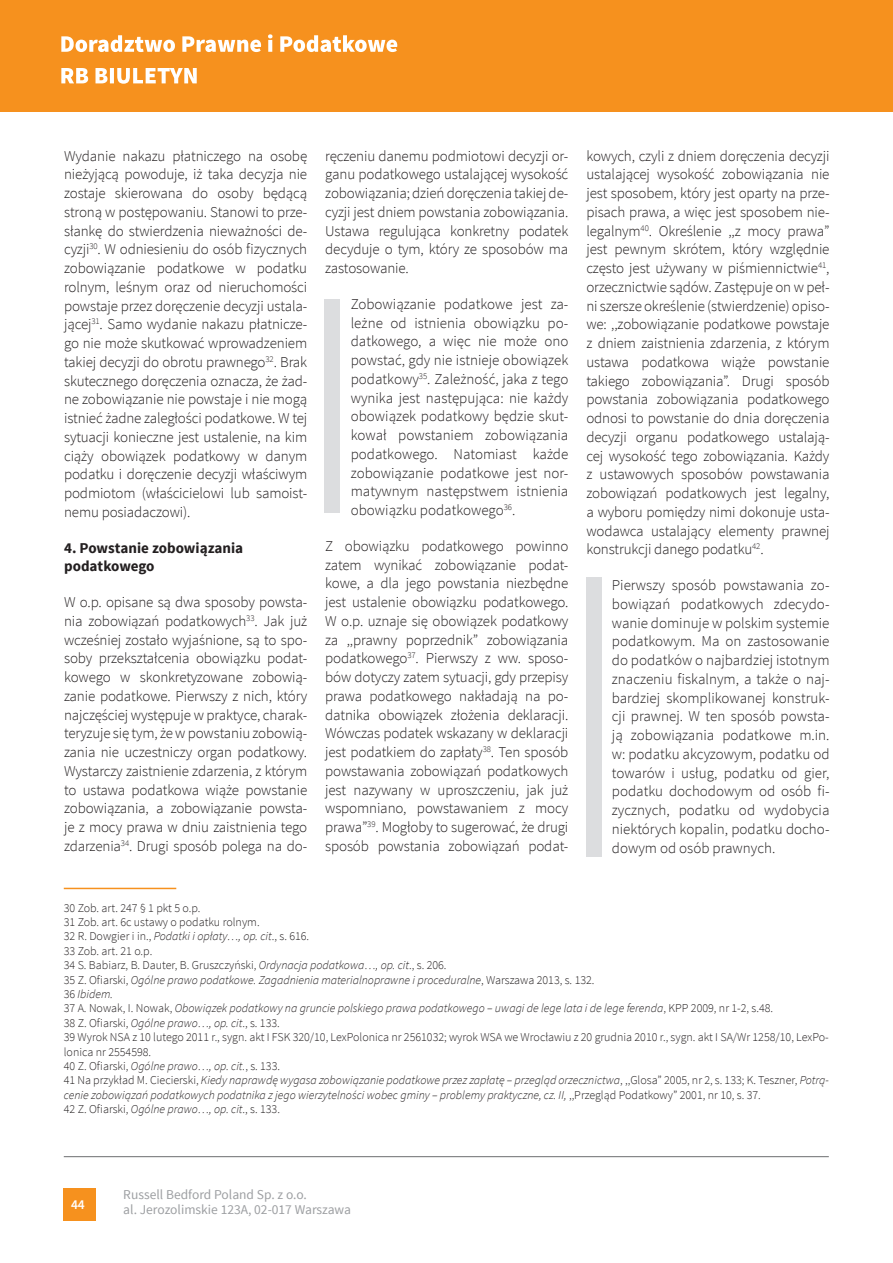
<style>
.page{position:relative;width:893px;height:1263px;background:#fff}
.page>*{position:absolute;margin:0;border:0;box-sizing:border-box;transform-origin:0 0}
.Tekst_główny{font:300 15px/18.8px "Source Sans Pro";letter-spacing:-.01em;color:#231f20;text-align:justify}
.Tekst_główny-2{font:700 15px/18.8px "Source Sans Pro";color:#231f20}
.t1{font:13.5px/15px "Source Sans Pro";color:#9d9fa2}
.t2{font:600 13.5px "Source Sans Pro";color:#fff}
.Przypis{font:italic 300 12px/14.4px "Source Sans Pro";color:#231f20}
.Przypis-2{font:300 12px/14.4px "Source Sans Pro";color:#231f20}
.s1{font-style:italic}
.s2{font-style:normal}
</style>
<div class="page">
<hr style="left:64px;top:1156px;width:765px;height:1px;background:#6c6d70">
<div style="left:0;top:0;width:893px;height:112px;background:#f6911e"></div>
<div style="left:63px;top:1188px;width:33px;height:33px;background:#f6911e"></div>
<svg style="left:61px;top:68px;width:136px;height:16px"></svg>
<svg style="left:61px;top:34px;width:336px;height:18px"></svg>
<hr style="left:64px;top:888px;width:112px;height:1px;background:#f6911e">
<div style="left:324px;top:299px;width:15px;height:214px;background:#dcdddf"></div>
<div style="left:586px;top:577px;width:16px;height:280px;background:#dcdddf"></div>
<p class="Tekst_główny" style="left:64px;top:146px;width:245px">Wydanie nakazu płatniczego na osobę nieżyjącą powoduje, iż taka decyzja nie zostaje skierowana do osoby będącą stroną w postępowaniu. Stanowi to prze&shy;słankę do stwierdzenia nieważności de&shy;cyzji<sup>30</sup>. W odniesieniu do osób fizycznych zobowiązanie podatkowe w podatku rolnym, leśnym oraz od nieruchomości powstaje przez doręczenie decyzji ustala&shy;jącej<sup>31</sup>. Samo wydanie nakazu płatnicze&shy;go nie może skutkować wprowadzeniem takiej decyzji do obrotu prawnego<sup>32</sup>. Brak skutecznego doręczenia oznacza, że żad&shy;ne zobowiązanie nie powstaje i nie mogą istnieć żadne zaległości podatkowe. W tej sytuacji konieczne jest ustalenie, na kim ciąży obowiązek podatkowy w danym podatku i doręczenie decyzji właściwym podmiotom (właścicielowi lub samoist&shy;nemu posiadaczowi).</p>
<p class="Tekst_główny-2" style="left:64px;top:539px;width:181px">4. Powstanie zobowiązania podatkowego</p>
<p class="Tekst_główny" style="left:64px;top:593px;width:245px">W o.p. opisane są dwa sposoby powsta&shy;nia zobowiązań podatkowych<sup>33</sup>. Jak już wcześniej zostało wyjaśnione, są to spo&shy;soby przekształcenia obowiązku podat&shy;kowego w skonkretyzowane zobowią&shy;zanie podatkowe. Pierwszy z nich, który najczęściej występuje w praktyce, charak&shy;teryzuje się tym, że w powstaniu zobowią&shy;zania nie uczestniczy organ podatkowy.<br>Wystarczy zaistnienie zdarzenia, z którym to ustawa podatkowa wiąże powstanie zobowiązania, a zobowiązanie powsta&shy;je z mocy prawa w dniu zaistnienia tego zdarzenia<sup>34</sup>. Drugi sposób polega na do-</p>
<p class="Tekst_główny" style="left:325px;top:146px;width:245px">ręczeniu danemu podmiotowi decyzji or&shy;ganu podatkowego ustalającej wysokość zobowiązania; dzień doręczenia takiej de&shy;cyzji jest dniem powstania zobowiązania.<br>Ustawa regulująca konkretny podatek decyduje o tym, który ze sposobów ma zastosowanie.</p>
<p class="Tekst_główny" style="left:351px;top:294px;width:219px">Zobowiązanie podatkowe jest za&shy;leżne od istnienia obowiązku po&shy;datkowego, a więc nie może ono powstać, gdy nie istnieje obowiązek podatkowy<sup>35</sup>. Zależność, jaka z tego wynika jest następująca: nie każdy obowiązek podatkowy będzie skut&shy;kował powstaniem zobowiązania podatkowego. Natomiast każde zobowiązanie podatkowe jest nor&shy;matywnym następstwem istnienia obowiązku podatkowego<sup>36</sup>.</p>
<p class="Tekst_główny" style="left:325px;top:536px;width:245px">Z obowiązku podatkowego powinno zatem wynikać zobowiązanie podat&shy;kowe, a dla jego powstania niezbędne jest ustalenie obowiązku podatkowego.<br>W o.p. uznaje się obowiązek podatkowy za ,,prawny poprzednik” zobowiązania podatkowego<sup>37</sup>. Pierwszy z ww. sposo&shy;bów dotyczy zatem sytuacji, gdy przepisy prawa podatkowego nakładają na po&shy;datnika obowiązek złożenia deklaracji.<br>Wówczas podatek wskazany w deklaracji jest podatkiem do zapłaty<sup>38</sup>. Ten sposób powstawania zobowiązań podatkowych jest nazywany w uproszczeniu, jak już wspomniano, powstawaniem z mocy prawa”<sup>39</sup>. Mogłoby to sugerować, że drugi sposób powstania zobowiązań podat-</p>
<p class="Tekst_główny" style="left:586px;top:146px;width:245px">kowych, czyli z dniem doręczenia decyzji ustalającej wysokość zobowiązania nie jest sposobem, który jest oparty na prze&shy;pisach prawa, a więc jest sposobem nie&shy;legalnym<sup>40</sup>. Określenie ,,z mocy prawa” jest pewnym skrótem, który względnie często jest używany w piśmiennictwie<sup>41</sup>, orzecznictwie sądów. Zastępuje on w peł&shy;ni szersze określenie (stwierdzenie) opiso&shy;we: ,,zobowiązanie podatkowe powstaje z dniem zaistnienia zdarzenia, z którym ustawa podatkowa wiąże powstanie takiego zobowiązania”. Drugi sposób powstania zobowiązania podatkowego odnosi to powstanie do dnia doręczenia decyzji organu podatkowego ustalają&shy;cej wysokość tego zobowiązania. Każdy z ustawowych sposobów powstawania zobowiązań podatkowych jest legalny, a wyboru pomiędzy nimi dokonuje usta&shy;wodawca ustalający elementy prawnej konstrukcji danego podatku<sup>42</sup>.</p>
<p class="Tekst_główny" style="left:612px;top:576px;width:219px">Pierwszy sposób powstawania zo&shy;bowiązań podatkowych zdecydo&shy;wanie dominuje w polskim systemie podatkowym. Ma on zastosowanie do podatków o najbardziej istotnym znaczeniu fiskalnym, a także o naj&shy;bardziej skomplikowanej konstruk&shy;cji prawnej. W ten sposób powsta&shy;ją zobowiązania podatkowe m.in. w: podatku akcyzowym, podatku od towarów i usług, podatku od gier, podatku dochodowym od osób fi&shy;zycznych, podatku od wydobycia niektórych kopalin, podatku docho&shy;dowym od osób prawnych.</p>
<p class="Przypis-2" style="left:64px;top:900px;width:138px">30 Zob. art. 247 § 1 pkt 5 o.p.</p>
<p class="Przypis-2" style="left:64px;top:915px;width:197px">31 Zob. art. 6c ustawy o podatku rolnym.</p>
<p class="Przypis-2" style="left:64px;top:929px;width:247px">32 R. Dowgier i in., <span class="s1">Podatki i opłaty…, op. cit</span>., s. 616.</p>
<p class="Przypis-2" style="left:64px;top:944px;width:90px">33 Zob. art. 21 o.p.</p>
<p class="Przypis-2" style="left:64px;top:958px;width:384px">34 S. Babiarz, B. Dauter, B. Gruszczyński, <span class="s1">Ordynacja podatkowa…, op. cit</span>., s. 206.</p>
<p class="Przypis" style="left:64px;top:972px;width:532px"><span class="s2">35 Z. Ofiarski,</span> Ogólne prawo podatkowe. Zagadnienia materialnoprawne i proceduralne<span class="s2">, Warszawa 2013, s. 132.</span></p>
<p class="Przypis" style="left:64px;top:987px;width:51px"><span class="s2">36</span> Ibidem.</p>
<p class="Przypis" style="left:64px;top:1001px;width:711px"><span class="s2">37 A. Nowak, I. Nowak,</span> Obowiązek podatkowy na gruncie polskiego prawa podatkowego – uwagi de lege lata i de lege ferenda<span class="s2">, KPP 2009, nr 1-2, s.48.</span></p>
<p class="Przypis-2" style="left:64px;top:1016px;width:218px">38 Z. Ofiarski, <span class="s1">Ogólne prawo…, op. cit</span>., s. 133.</p>
<p class="Przypis-2" style="left:64px;top:1030px;width:767px">39 Wyrok NSA z 10 lutego 2011 r., sygn. akt I FSK 320/10, LexPolonica nr 2561032; wyrok WSA we Wrocławiu z 20 grudnia 2010 r., sygn. akt I SA/Wr 1258/10, LexPo&shy;lonica nr 2554598.</p>
<p class="Przypis-2" style="left:64px;top:1059px;width:218px">40 Z. Ofiarski, <span class="s1">Ogólne prawo…, op. cit.</span>, s. 133.</p>
<p class="Przypis" style="left:64px;top:1073px;width:767px"><span class="s2">41 Na przykład M. Ciecierski,</span> Kiedy naprawdę wygasa zobowiązanie podatkowe przez zapłatę – przegląd orzecznictwa<span class="s2">, ,,Glosa” 2005, nr 2, s. 133; K. Teszner,</span> Potrą&shy;cenie zobowiązań podatkowych podatnika z jego wierzytelności wobec gminy – problemy praktyczne, cz. II, <span class="s2">,,Przegląd Podatkowy” 2001, nr 10, s. 37.</span></p>
<p class="Przypis-2" style="left:64px;top:1102px;width:218px">42 Z. Ofiarski, <span class="s1">Ogólne prawo…, op. cit</span>., s. 133.</p>
<p class="t2" style="left:71px;top:1196px;width:15px">44</p>
<p class="t1" style="left:123px;top:1187px;width:229px">Russell Bedford Poland Sp. z o.o.<br>al. Jerozolimskie 123A, 02-017 Warszawa</p>
</div>
